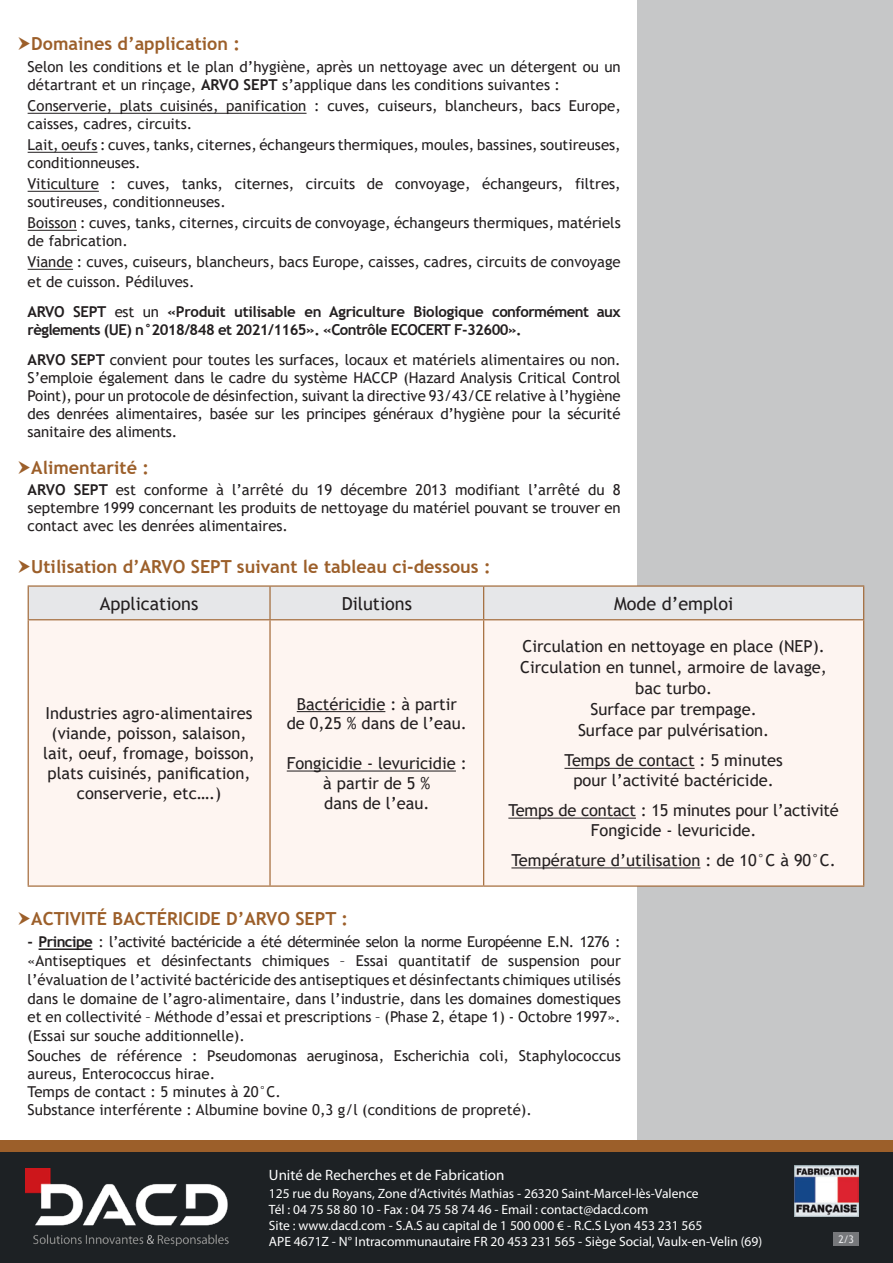
<style>
.page{position:relative;width:893px;height:1263px;background:#fff}
.page>*{position:absolute;margin:0;border:0;box-sizing:border-box;transform-origin:0 0}
.t1{font:700 18px "Trebuchet MS";color:#9c5f2a}
.t2{font:18px "Trebuchet MS";color:#231f20}
.t3{font:16.5px/19.8px "Trebuchet MS";color:#231f20;text-align:center}
.t4{font:15px/18px "Trebuchet MS";color:#231f20}
.t5{font:700 15px/18px "Trebuchet MS";letter-spacing:-.04em;color:#231f20}
.t6{font:15px "Myriad Pro";color:#fff}
.t7{font:13.5px "Myriad Pro";color:#fff}
.t8{font:10.5px "Trebuchet MS";color:#e6e7e9}
.s1{font-weight:700}
.s2{font-weight:400}
</style>
<div class="page">
<div style="left:0;top:1151px;width:893px;height:112px;background:#1d2124"></div>
<img style="left:26px;top:1168px;width:203px;height:78px">
<img style="left:794px;top:1166px;width:65px;height:51px">
<div style="left:833px;top:1232px;width:26px;height:14px;background:#76787b"></div>
<div style="left:0;top:1140px;width:893px;height:11px;background:#9c5f2a"></div>
<div style="left:29px;top:587px;width:834px;height:32px;background:#e6e7e9"></div>
<div style="left:29px;top:620px;width:834px;height:265px;background:#fef5f1"></div>
<hr style="left:28px;top:619px;width:242px;height:1px;background:#9c5f2a">
<hr style="left:28px;top:620px;width:1px;height:265px;background:#9c5f2a">
<hr style="left:28px;top:585px;width:242px;height:2px;background:#9c5f2a">
<hr style="left:270px;top:585px;width:214px;height:2px;background:#9c5f2a">
<hr style="left:484px;top:585px;width:380px;height:2px;background:#9c5f2a">
<hr style="left:28px;top:587px;width:1px;height:32px;background:#9c5f2a">
<hr style="left:269px;top:587px;width:2px;height:32px;background:#9c5f2a">
<hr style="left:483px;top:587px;width:1px;height:32px;background:#9c5f2a">
<hr style="left:863px;top:587px;width:1px;height:32px;background:#9c5f2a">
<hr style="left:28px;top:885px;width:242px;height:2px;background:#9c5f2a">
<hr style="left:270px;top:619px;width:214px;height:1px;background:#9c5f2a">
<hr style="left:269px;top:620px;width:2px;height:265px;background:#9c5f2a">
<hr style="left:270px;top:885px;width:214px;height:2px;background:#9c5f2a">
<hr style="left:484px;top:619px;width:380px;height:1px;background:#9c5f2a">
<hr style="left:483px;top:620px;width:1px;height:265px;background:#9c5f2a">
<hr style="left:863px;top:620px;width:1px;height:265px;background:#9c5f2a">
<hr style="left:484px;top:885px;width:380px;height:2px;background:#9c5f2a">
<hr style="left:297px;top:711px;width:88px;height:1px;background:#231f20">
<hr style="left:287px;top:770px;width:169px;height:1px;background:#231f20">
<hr style="left:564px;top:768px;width:131px;height:1px;background:#231f20">
<hr style="left:508px;top:818px;width:128px;height:1px;background:#231f20">
<hr style="left:511px;top:867px;width:189px;height:1px;background:#231f20">
<hr style="left:39px;top:948px;width:53px;height:2px;background:#231f20">
<hr style="left:28px;top:113px;width:279px;height:1px;background:#231f20">
<hr style="left:28px;top:152px;width:69px;height:1px;background:#231f20">
<hr style="left:28px;top:191px;width:71px;height:1px;background:#231f20">
<hr style="left:28px;top:230px;width:49px;height:1px;background:#231f20">
<hr style="left:28px;top:269px;width:45px;height:1px;background:#231f20">
<p class="t1" style="left:31px;top:32px;width:210px">Domaines d’application :</p>
<p class="t4" style="left:28px;top:58px;width:595px">Selon les conditions et le plan d’hygiène, après un nettoyage avec un détergent ou un détartrant et un rinçage, <span class="s1">ARVO SEPT</span> s’applique dans les conditions suivantes :</p>
<p class="t4" style="left:28px;top:97px;width:595px">Conserverie, plats cuisinés, panification : cuves, cuiseurs, blancheurs, bacs Europe, caisses, cadres, circuits.</p>
<p class="t4" style="left:28px;top:136px;width:595px">Lait, oeufs : cuves, tanks, citernes, échangeurs thermiques, moules, bassines, soutireuses, conditionneuses.</p>
<p class="t4" style="left:28px;top:175px;width:595px">Viticulture : cuves, tanks, citernes, circuits de convoyage, échangeurs, filtres, soutireuses, conditionneuses.</p>
<p class="t4" style="left:28px;top:214px;width:595px">Boisson : cuves, tanks, citernes, circuits de convoyage, échangeurs thermiques, matériels de fabrication.</p>
<p class="t4" style="left:28px;top:252px;width:595px;line-height:19.5px">Viande : cuves, cuiseurs, blancheurs, bacs Europe, caisses, cadres, circuits de convoyage et de cuisson. Pédiluves.</p>
<p class="t5" style="left:28px;top:303px;width:595px">ARVO SEPT <span class="s2">est un</span> «Produit utilisable en Agriculture Biologique conformément aux règlements (UE) n°2018/848 et 2021/1165». «Contrôle ECOCERT F-32600».</p>
<p class="t4" style="left:28px;top:350px;width:595px"><span class="s1">ARVO SEPT</span> convient pour toutes les surfaces, locaux et matériels alimentaires ou non.</p>
<p class="t4" style="left:28px;top:368px;width:595px;text-align:justify">S’emploie également dans le cadre du système HACCP (Hazard Analysis Critical Control Point), pour un protocole de désinfection, suivant la directive 93/43/CE relative à l’hygiène des denrées alimentaires, basée sur les principes généraux d’hygiène pour la sécurité sanitaire des aliments.</p>
<p class="t1" style="left:31px;top:457px;width:119px">Alimentarité :</p>
<p class="t4" style="left:28px;top:481px;width:595px;text-align:justify"><span class="s1">ARVO SEPT</span> est conforme à l’arrêté du 19 décembre 2013 modifiant l’arrêté du 8 septembre 1999 concernant les produits de nettoyage du matériel pouvant se trouver en contact avec les denrées alimentaires.</p>
<p class="t1" style="left:31px;top:555px;width:461px">Utilisation d’ARVO SEPT suivant le tableau ci-dessous :</p>
<p class="t2" style="left:100px;top:592px;width:100px">Applications</p>
<p class="t2" style="left:342px;top:592px;width:72px">Dilutions</p>
<p class="t2" style="left:614px;top:592px;width:121px">Mode d’emploi</p>
<p class="t3" style="left:43px;top:703px;width:213px">Industries agro-alimentaires (viande, poisson, salaison, lait, oeuf, fromage, boisson, plats cuisinés, panification, conserverie, etc….)</p>
<p class="t3" style="left:297px;top:694px;width:162px">Bactéricidie : à partir</p>
<p class="t3" style="left:287px;top:713px;width:182px">de 0,25 % dans de l’eau.</p>
<p class="t3" style="left:287px;top:753px;width:182px">Fongicidie - levuricidie :</p>
<p class="t3" style="left:323px;top:773px;width:109px">à partir de 5 %</p>
<p class="t3" style="left:324px;top:793px;width:107px">dans de l’eau.</p>
<p class="t3" style="left:522px;top:636px;width:304px">Circulation en nettoyage en place (NEP).</p>
<p class="t3" style="left:520px;top:657px;width:308px">Circulation en tunnel, armoire de lavage,</p>
<p class="t3" style="left:635px;top:678px;width:79px">bac turbo.</p>
<p class="t3" style="left:590px;top:699px;width:168px">Surface par trempage.</p>
<p class="t3" style="left:578px;top:720px;width:193px">Surface par pulvérisation.</p>
<p class="t3" style="left:564px;top:750px;width:220px">Temps de contact : 5 minutes</p>
<p class="t3" style="left:573px;top:770px;width:202px">pour l’activité bactéricide.</p>
<p class="t3" style="left:508px;top:800px;width:332px">Temps de contact : 15 minutes pour l’activité</p>
<p class="t3" style="left:591px;top:820px;width:167px">Fongicide - levuricide.</p>
<p class="t3" style="left:511px;top:850px;width:326px">Température d’utilisation : de 10°C à 90°C.</p>
<p class="t1" style="left:31px;top:907px;width:318px">ACTIVITÉ BACTÉRICIDE D’ARVO SEPT :</p>
<p class="t4" style="left:28px;top:932px;width:595px;line-height:18.8px;text-align:justify"><span class="s1">- Principe</span> : l’activité bactéricide a été déterminée selon la norme Européenne E.N. 1276 : «Antiseptiques et désinfectants chimiques – Essai quantitatif de suspension pour l’évaluation de l’activité bactéricide des antiseptiques et désinfectants chimiques utilisés dans le domaine de l’agro-alimentaire, dans l’industrie, dans les domaines domestiques et en collectivité – Méthode d’essai et prescriptions – (Phase 2, étape 1) - Octobre 1997». (Essai sur souche additionnelle).</p>
<p class="t4" style="left:28px;top:1046px;width:595px">Souches de référence : Pseudomonas aeruginosa, Escherichia coli, Staphylococcus aureus, Enterococcus hirae.</p>
<p class="t4" style="left:28px;top:1082px;width:255px">Temps de contact : 5 minutes à 20°C.</p>
<p class="t4" style="left:28px;top:1100px;width:506px">Substance interférente : Albumine bovine 0,3 g/l (conditions de propreté).</p>
<p class="t6" style="left:269px;top:1166px;width:237px">Unité de Recherches et de Fabrication</p>
<p class="t7" style="left:269px;top:1186px;width:431px">125 rue du Royans, Zone d’Activités Mathias - 26320 Saint-Marcel-lès-Valence</p>
<p class="t7" style="left:269px;top:1202px;width:381px">Tél : 04 75 58 80 10 - Fax : 04 75 58 74 46 - Email : contact@dacd.com</p>
<p class="t7" style="left:269px;top:1218px;width:435px">Site : www.dacd.com - S.A.S au capital de 1 500 000 € - R.C.S Lyon 453 231 565</p>
<p class="t7" style="left:269px;top:1234px;width:495px">APE 4671Z - N° Intracommunautaire FR 20 453 231 565 - Siège Social, Vaulx-en-Velin (69)</p>
<p class="t8" style="left:838px;top:1232px;width:17px">2/3</p>
</div>
